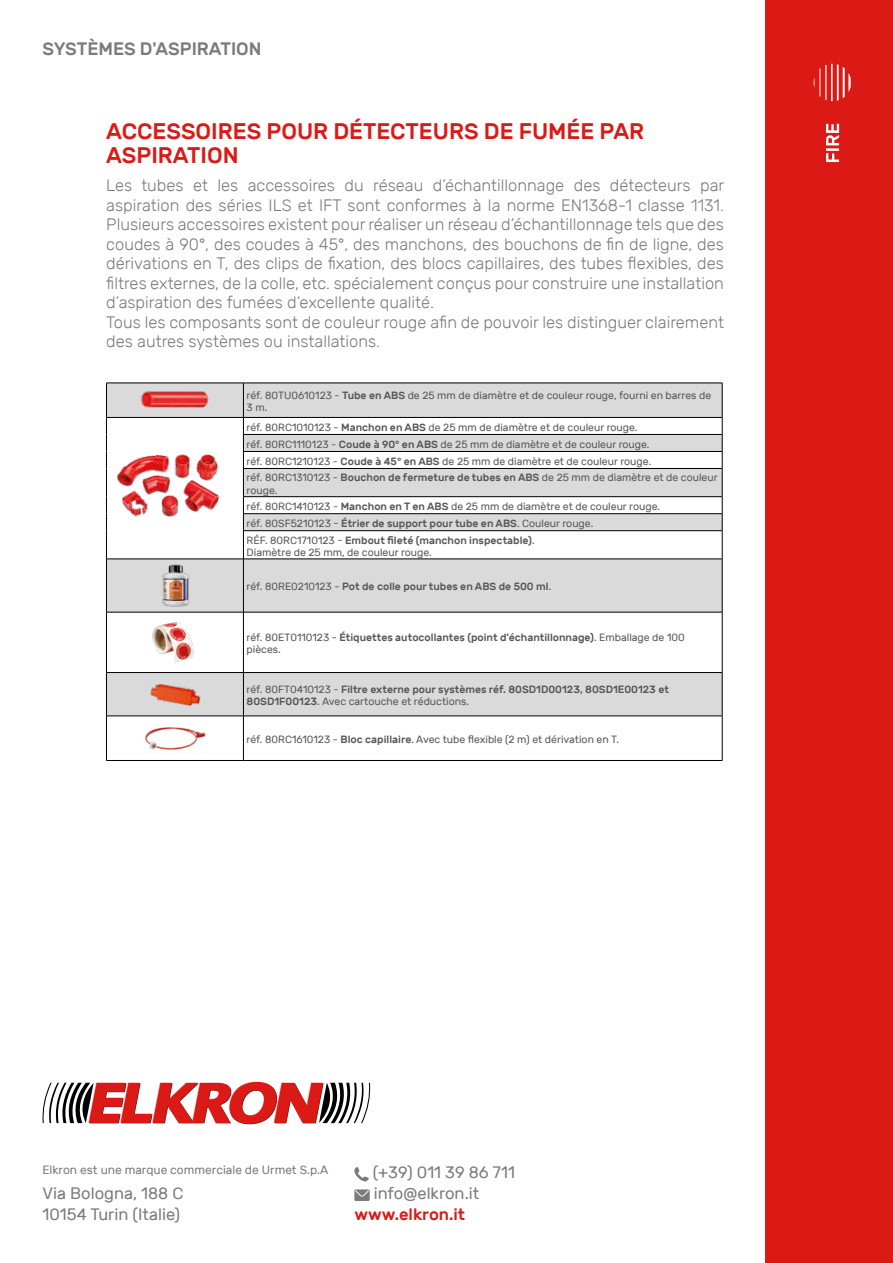
<style>
.page{position:relative;width:893px;height:1263px;background:#fff}
.page>*{position:absolute;margin:0;border:0;box-sizing:border-box;transform-origin:0 0}
.t1{font:500 22.5px/24px "Rubik";color:#db1a16}
.t2{font:500 18px "Rubik";color:#7c7b7b}
.t3{font:300 16.5px/19.5px "Rubik";color:#7c7b7b}
.t4{font:16.5px/21px "Rubik";color:#7c7b7b}
.t5{font:500 16.5px "Rubik";color:#db1a16}
.t6{font:12px "Rubik";color:#7c7b7b}
.t7{font:10.5px/16.8px "Rubik";color:#575756}
.t8{font:500 10.5px/12px "Rubik";color:#575756}
.s1{font-weight:500}
.s2{font-weight:400}
</style>
<div class="page">
<div style="left:765px;top:0;width:128px;height:1263px;background:#db1a16"></div>
<svg style="left:42px;top:1081px;width:329px;height:43px"></svg>
<svg style="left:354px;top:1167px;width:15px;height:14px"></svg>
<svg style="left:354px;top:1189px;width:16px;height:12px"></svg>
<svg style="left:814px;top:64px;width:37px;height:37px"></svg>
<svg style="left:826px;top:124px;width:13px;height:38px"></svg>
<svg style="left:107px;top:384px;width:615px;height:332px;fill:#dadada"></svg>
<hr style="left:106px;top:383px;width:1px;height:34px;background:#000">
<hr style="left:106px;top:383px;width:137px;height:1px;background:#000">
<svg style="left:106px;top:418px;width:1px;height:141px"></svg>
<hr style="left:106px;top:417px;width:137px;height:1px;background:#000">
<hr style="left:243px;top:383px;width:479px;height:1px;background:#000">
<hr style="left:243px;top:434px;width:479px;height:1px;background:#000">
<hr style="left:722px;top:383px;width:1px;height:34px;background:#000">
<hr style="left:243px;top:383px;width:1px;height:34px;background:#000">
<hr style="left:243px;top:417px;width:479px;height:1px;background:#000">
<hr style="left:243px;top:451px;width:479px;height:1px;background:#000">
<hr style="left:243px;top:468px;width:479px;height:1px;background:#000">
<hr style="left:243px;top:496px;width:479px;height:1px;background:#000">
<hr style="left:243px;top:513px;width:479px;height:1px;background:#000">
<hr style="left:243px;top:530px;width:479px;height:1px;background:#000">
<svg style="left:243px;top:418px;width:1px;height:141px"></svg>
<hr style="left:243px;top:559px;width:479px;height:1px;background:#000">
<hr style="left:722px;top:559px;width:1px;height:53px;background:#000">
<hr style="left:106px;top:559px;width:1px;height:53px;background:#000">
<hr style="left:106px;top:559px;width:137px;height:1px;background:#000">
<hr style="left:243px;top:559px;width:1px;height:53px;background:#000">
<hr style="left:243px;top:612px;width:479px;height:1px;background:#000">
<hr style="left:106px;top:612px;width:1px;height:60px;background:#000">
<hr style="left:106px;top:612px;width:137px;height:1px;background:#000">
<hr style="left:243px;top:612px;width:1px;height:60px;background:#000">
<hr style="left:243px;top:672px;width:479px;height:1px;background:#000">
<hr style="left:722px;top:673px;width:1px;height:43px;background:#000">
<hr style="left:106px;top:673px;width:1px;height:43px;background:#000">
<hr style="left:106px;top:672px;width:137px;height:1px;background:#000">
<hr style="left:243px;top:673px;width:1px;height:43px;background:#000">
<hr style="left:243px;top:716px;width:479px;height:1px;background:#000">
<hr style="left:722px;top:716px;width:1px;height:44px;background:#000">
<hr style="left:106px;top:716px;width:1px;height:44px;background:#000">
<hr style="left:106px;top:716px;width:137px;height:1px;background:#000">
<hr style="left:243px;top:716px;width:1px;height:44px;background:#000">
<hr style="left:243px;top:760px;width:479px;height:1px;background:#000">
<hr style="left:106px;top:760px;width:137px;height:1px;background:#000">
<svg style="left:722px;top:418px;width:1px;height:141px"></svg>
<hr style="left:722px;top:612px;width:1px;height:60px;background:#000">
<img style="left:138px;top:387px;width:74px;height:27px">
<img style="left:113px;top:447px;width:124px;height:83px">
<img style="left:159px;top:562px;width:32px;height:47px">
<img style="left:134px;top:615px;width:81px;height:54px">
<img style="left:149px;top:676px;width:52px;height:37px">
<img style="left:145px;top:727px;width:61px;height:23px">
<h2 class="t2" style="left:43px;top:39px;width:220px">SYSTÈMES D'ASPIRATION</h2>
<h1 class="t1" style="left:106px;top:119px;width:539px">ACCESSOIRES POUR DÉTECTEURS DE FUMÉE PAR<br>ASPIRATION</h1>
<p class="t3" style="left:106px;top:176px;width:619px">Les tubes et les accessoires du réseau d’échantillonnage des détecteurs par aspiration des séries ILS et IFT sont conformes à la norme EN1368-1 classe 1131.<br>Plusieurs accessoires existent pour réaliser un réseau d’échantillonnage tels que des coudes à 90°, des coudes à 45°, des manchons, des bouchons de fin de ligne, des dérivations en T, des clips de fixation, des blocs capillaires, des tubes flexibles, des filtres externes, de la colle, etc. spécialement conçus pour construire une installation d’aspiration des fumées d’excellente qualité.<br>Tous les composants sont de couleur rouge afin de pouvoir les distinguer clairement des autres systèmes ou installations.</p>
<p class="t7" style="left:247px;top:390px;width:466px;line-height:12px">réf. 80TU0610123 - <span class="s1">Tube en ABS</span> de 25 mm de diamètre et de couleur rouge, fourni en barres de<br>3 m.</p>
<p class="t7" style="left:247px;top:419px;width:473px">réf. 80RC1010123 - <span class="s1">Manchon en ABS</span> de 25 mm de diamètre et de couleur rouge.<br>réf. 80RC1110123 - <span class="s1">Coude à 90° en ABS</span> de 25 mm de diamètre et de couleur rouge.<br>réf. 80RC1210123 - <span class="s1">Coude à 45° en ABS</span> de 25 mm de diamètre et de couleur rouge.<br>réf. 80RC1310123 - <span class="s1">Bouchon de fermeture de tubes en ABS</span> de 25 mm de diamètre et de couleur</p>
<p class="t7" style="left:247px;top:482px;width:415px">rouge.<br>réf. 80RC1410123 - <span class="s1">Manchon en T en ABS</span> de 25 mm de diamètre et de couleur rouge. réf. 80SF5210123 - <span class="s1">Étrier de support pour tube en ABS</span>. Couleur rouge.<br>RÉF. 80RC1710123 - <span class="s1">Embout fileté (manchon inspectable)</span>.</p>
<p class="t7" style="left:247px;top:544px;width:187px">Diamètre de 25 mm, de couleur rouge.</p>
<p class="t8" style="left:247px;top:581px;width:306px"><span class="s2">réf. 80RE0210123 -</span> Pot de colle pour tubes en ABS de 500 ml<span class="s2">.</span></p>
<p class="t8" style="left:247px;top:632px;width:440px"><span class="s2">réf. 80ET0110123 -</span> Étiquettes autocollantes (point d’échantillonnage)<span class="s2">. Emballage de 100 pièces.</span></p>
<p class="t8" style="left:247px;top:684px;width:424px"><span class="s2">réf. 80FT0410123 -</span> Filtre externe pour systèmes réf. 80SD1D00123, 80SD1E00123 et<br>80SD1F00123<span class="s2">. Avec cartouche et réductions.</span></p>
<p class="t7" style="left:247px;top:731px;width:374px">réf. 80RC1610123 - <span class="s1">Bloc capillaire</span>. Avec tube flexible (2 m) et dérivation en T.</p>
<p class="t6" style="left:43px;top:1163px;width:287px">Elkron est une marque commerciale de Urmet S.p.A</p>
<h3 class="t4" style="left:43px;top:1183px;width:142px">Via Bologna, 188 C<br>10154 Turin (Italie)</h3>
<h3 class="t4" style="left:373px;top:1162px;width:144px">(+39) 011 39 86 711 info@elkron.it</h3>
<h3 class="t5" style="left:354px;top:1205px;width:112px">www.elkron.it</h3>
</div>
